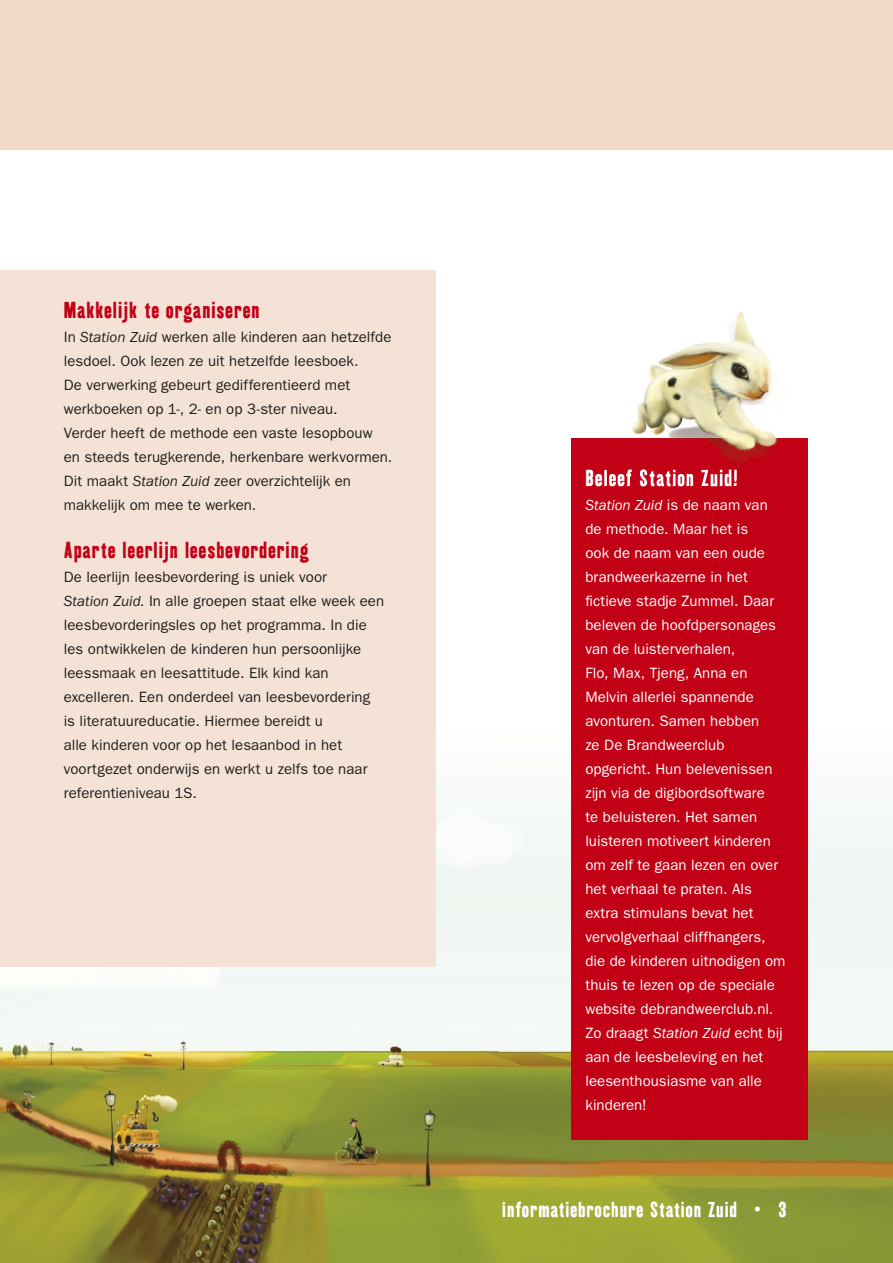
<style>
.page{position:relative;width:893px;height:1263px;background:#fff}
.page>*{position:absolute;margin:0;border:0;box-sizing:border-box;transform-origin:0 0}
.t1{font:22.5px "Kipp OT No One";letter-spacing:.05em;color:#c20016}
.t2{font:22.5px "Kipp OT No One";letter-spacing:.05em;color:#fff}
.t3{font:21px "Kipp OT No One";letter-spacing:.05em;color:#fff}
.t4{font:15px/24px "ITC Franklin Gothic Std";letter-spacing:.005em;color:#20201e}
.t5{font:15px "ITC Franklin Gothic Std";letter-spacing:.005em;color:#fff}
.t6{font:italic 15px "ITC Franklin Gothic Std";color:#fff}
.s1{font-style:italic}
.s2{font-style:normal}
</style>
<div class="page">
<img style="left:0;top:671px;width:602px;height:592px">
<img style="left:759px;top:1028px;width:134px;height:235px">
<img style="left:602px;top:1140px;width:157px;height:123px">
<div style="left:0;top:270px;width:436px;height:696px;background:#f5e2d6"></div>
<div style="left:0;top:0;width:893px;height:150px;background:#f2d8c9"></div>
<div style="left:572px;top:438px;width:236px;height:702px;background:#c20016"></div>
<img style="left:603px;top:311px;width:205px;height:151px">
<img style="left:604px;top:469px;width:133px;height:15px">
<h1 class="t1" style="left:64px;top:296px;width:197px">Makkelijk te organiseren</h1>
<p class="t4" style="left:64px;top:325px;width:330px">In <span class="s1">Station Zuid</span> werken alle kinderen aan hetzelfde lesdoel. Ook lezen ze uit hetzelfde leesboek.<br>De verwerking gebeurt gedifferentieerd met werkboeken op 1-, 2- en op 3-ster niveau.<br>Verder heeft de methode een vaste lesopbouw en steeds terugkerende, herkenbare werkvormen.<br>Dit maakt <span class="s1">Station Zuid</span> zeer overzichtelijk en makkelijk om mee te werken.</p>
<h1 class="t1" style="left:64px;top:536px;width:247px">Aparte leerlijn leesbevordering</h1>
<p class="t4" style="left:64px;top:565px;width:322px">De leerlijn leesbevordering is uniek voor<br><span class="s1">Station Zuid.</span> In alle groepen staat elke week een leesbevorderingsles op het programma. In die les ontwikkelen de kinderen hun persoonlijke leessmaak en leesattitude. Elk kind kan excelleren. Een onderdeel van leesbevordering is literatuureducatie. Hiermee bereidt u<br>alle kinderen voor op het lesaanbod in het voortgezet onderwijs en werkt u zelfs toe naar referentieniveau 1S.</p>
<h1 class="t2" style="left:585px;top:464px;width:154px">Beleef Station Zuid!</h1>
<p class="t6" style="left:585px;top:497px;width:184px">Station Zuid <span class="s2">is de naam van</span></p>
<p class="t5" style="left:585px;top:520px;width:164px">de methode. Maar het is</p>
<p class="t5" style="left:585px;top:544px;width:181px">ook de naam van een oude</p>
<p class="t5" style="left:585px;top:568px;width:164px">brandweerkazerne in het</p>
<p class="t5" style="left:593px;top:592px;width:183px">ctieve stadje Zummel. Daar</p>
<p class="t5" style="left:585px;top:616px;width:192px">beleven de hoofdpersonages</p>
<p class="t5" style="left:585px;top:640px;width:152px">van de luisterverhalen,</p>
<p class="t5" style="left:585px;top:664px;width:164px">Flo, Max, Tjeng, Anna en</p>
<p class="t5" style="left:585px;top:688px;width:170px">Melvin allerlei spannende</p>
<p class="t5" style="left:585px;top:712px;width:175px">avonturen. Samen hebben</p>
<p class="t5" style="left:585px;top:736px;width:141px">ze De Brandweerclub</p>
<p class="t5" style="left:585px;top:760px;width:189px">opgericht. Hun belevenissen</p>
<p class="t5" style="left:585px;top:784px;width:181px">zijn via de digibordsoftware</p>
<p class="t5" style="left:585px;top:808px;width:173px">te beluisteren. Het samen</p>
<p class="t5" style="left:585px;top:832px;width:187px">luisteren motiveert kinderen</p>
<p class="t5" style="left:585px;top:856px;width:194px">om zelf te gaan lezen en over</p>
<p class="t5" style="left:585px;top:880px;width:168px">het verhaal te praten. Als</p>
<p class="t5" style="left:585px;top:904px;width:170px">extra stimulans bevat het</p>
<p class="t5" style="left:585px;top:928px;width:182px">vervolgverhaal cliffhangers,</p>
<p class="t5" style="left:585px;top:952px;width:202px">die de kinderen uitnodigen om</p>
<p class="t5" style="left:585px;top:976px;width:191px">thuis te lezen op de speciale</p>
<p class="t5" style="left:585px;top:1000px;width:189px">website debrandweerclub.nl.</p>
<p class="t5" style="left:585px;top:1024px;width:199px">Zo draagt <span class="s1">Station Zuid</span> echt bij</p>
<p class="t5" style="left:585px;top:1048px;width:180px">aan de leesbeleving en het</p>
<p class="t5" style="left:585px;top:1072px;width:178px">leesenthousiasme van alle</p>
<p class="t5" style="left:585px;top:1096px;width:63px">kinderen!</p>
<h2 class="t3" style="left:502px;top:1196px;width:286px">Informatiebrochure Station Zuid • 3</h2>
</div>
